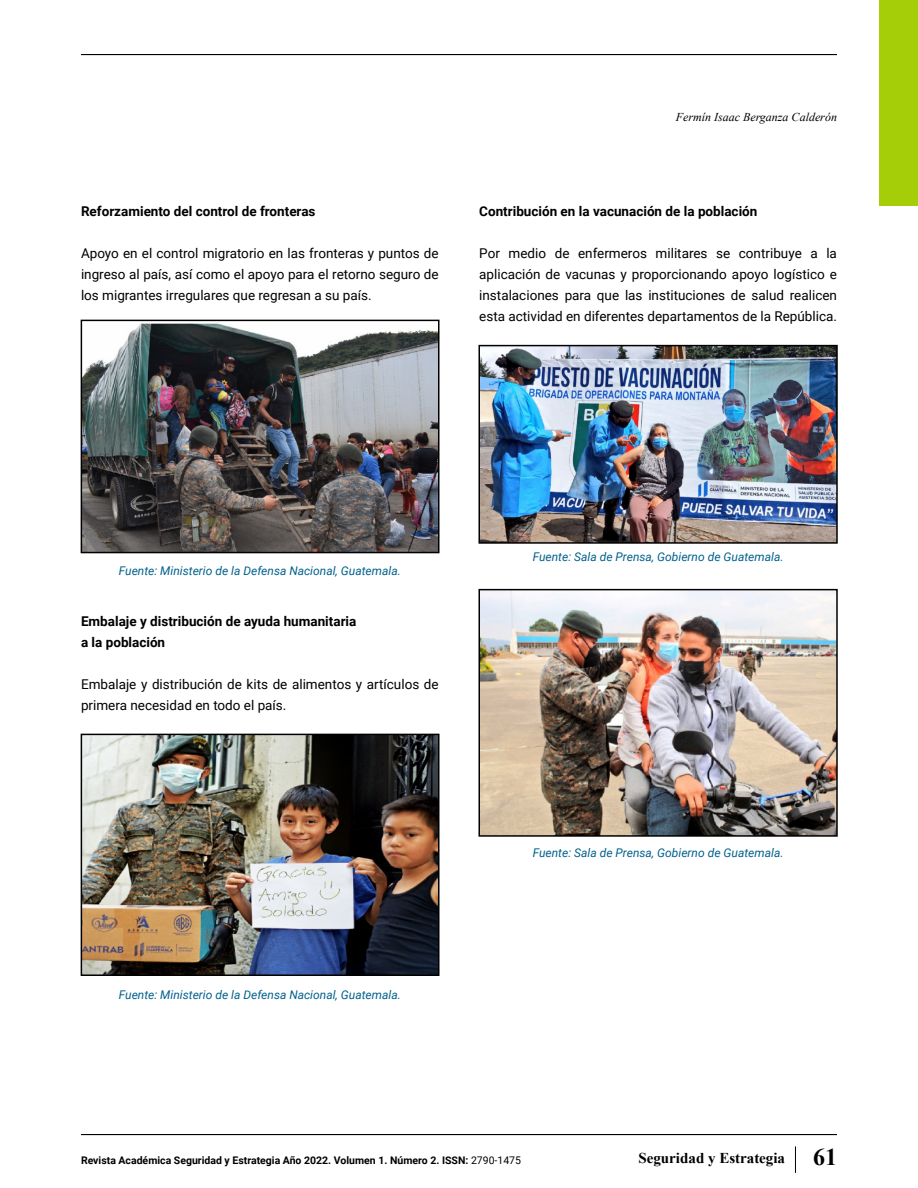
<style>
.page{position:relative;width:918px;height:1188px;background:#fff}
.page>*{position:absolute;margin:0;border:0;box-sizing:border-box;transform-origin:0 0}
.t1{font:700 15px "Times New Roman";color:#000}
.t2{font:13.5px/21px "Roboto";color:#000;text-align:justify}
.t3{font:700 13.5px "Roboto";color:#000}
.t4{font:italic 12px "Roboto";color:#00618c}
.t5{font:italic 12px "Times New Roman";color:#000}
.t6{font:700 10.5px "Roboto";color:#000}
.s1{font-weight:400}
.s2{font-size:24px}
</style>
<div class="page">
<hr style="left:81px;top:1134px;width:756px;height:1px;background:#000">
<hr style="left:81px;top:54px;width:756px;height:1px;background:#000">
<svg style="left:795px;top:1146px;width:1px;height:27px"></svg>
<img style="left:84px;top:323px;width:353px;height:227px">
<div style="left:81px;top:320px;width:359px;height:233px;border:2px solid #000"></div>
<div style="left:879px;top:0;width:39px;height:206px;background:#a5cd08"></div>
<img style="left:84px;top:737px;width:353px;height:236px">
<div style="left:81px;top:734px;width:359px;height:242px;border:2px solid #000"></div>
<img style="left:481px;top:348px;width:354px;height:193px">
<div style="left:478px;top:345px;width:360px;height:199px;border:2px solid #000"></div>
<img style="left:481px;top:592px;width:354px;height:242px">
<div style="left:478px;top:589px;width:360px;height:248px;border:2px solid #000"></div>
<p class="t3" style="left:81px;top:201px;width:236px">Reforzamiento del control de fronteras</p>
<p class="t2" style="left:81px;top:242px;width:359px">Apoyo en el control migratorio en las fronteras y puntos de ingreso al país, así como el apoyo para el retorno seguro de los migrantes irregulares que regresan a su país.</p>
<p class="t5" style="left:676px;top:108px;width:163px">Fermín Isaac Berganza Calderón</p>
<p class="t3" style="left:479px;top:201px;width:280px">Contribución en la vacunación de la población</p>
<p class="t2" style="left:479px;top:242px;width:359px">Por medio de enfermeros militares se contribuye a la aplicación de vacunas y proporcionando apoyo logístico e instalaciones para que las instituciones de salud realicen esta actividad en diferentes departamentos de la República.</p>
<p class="t4" style="left:119px;top:562px;width:284px">Fuente: Ministerio de la Defensa Nacional, Guatemala.</p>
<p class="t3" style="left:81px;top:611px;width:277px">Embalaje y distribución de ayuda humanitaria</p>
<p class="t3" style="left:81px;top:632px;width:86px">a la población</p>
<p class="t2" style="left:81px;top:673px;width:359px">Embalaje y distribución de kits de alimentos y artículos de primera necesidad en todo el país.</p>
<p class="t4" style="left:119px;top:987px;width:284px">Fuente: Ministerio de la Defensa Nacional, Guatemala.</p>
<p class="t4" style="left:533px;top:549px;width:252px">Fuente: Sala de Prensa, Gobierno de Guatemala.</p>
<p class="t4" style="left:533px;top:844px;width:252px">Fuente: Sala de Prensa, Gobierno de Guatemala.</p>
<p class="t6" style="left:81px;top:1153px;width:442px">Revista Académica Seguridad y Estrategia Año 2022. Volumen 1. Número 2. ISSN: <span class="s1">2790-1475</span></p>
<p class="t1" style="left:638px;top:1147px;width:200px">Seguridad y Estrategia <span class="s2">61</span></p>
</div>
